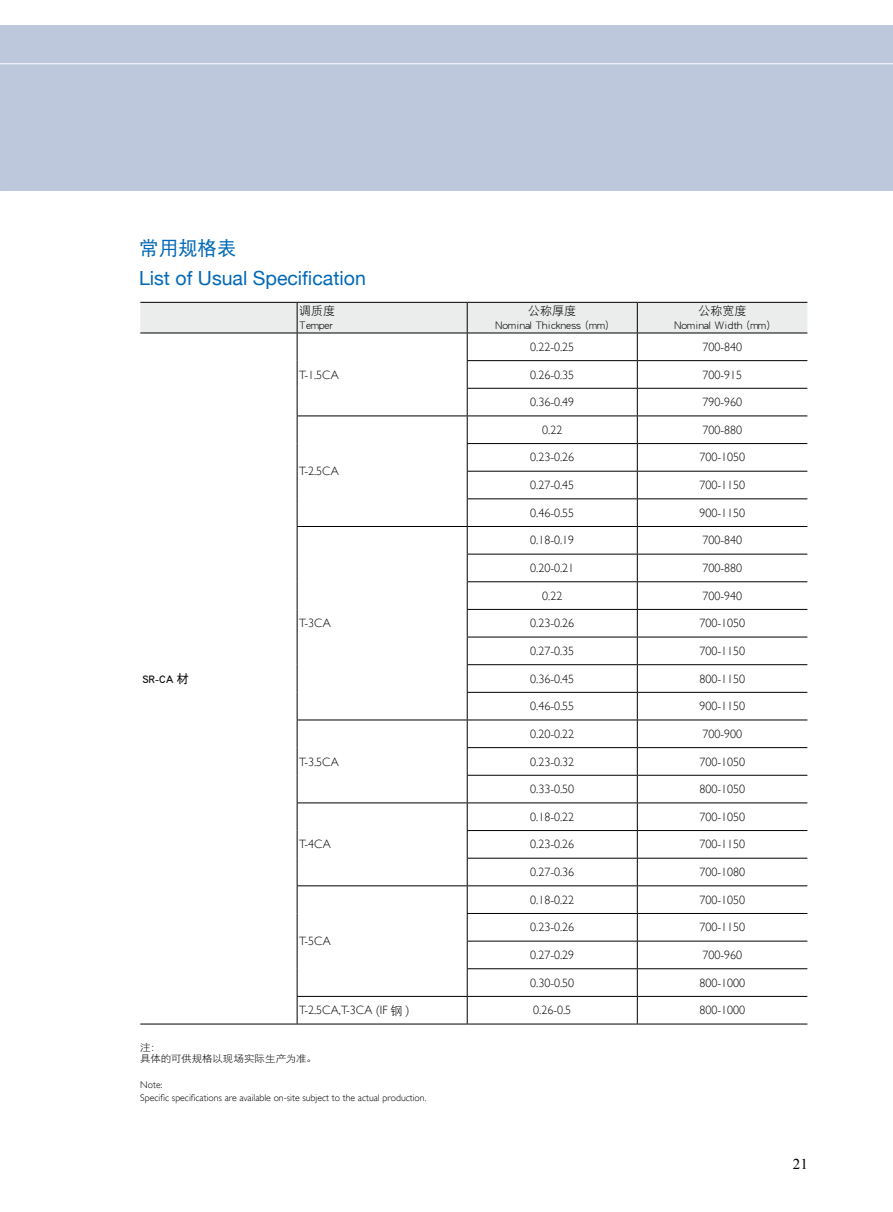
<style>
.page{position:relative;width:893px;height:1212px;background:#fff}
.page>*{position:absolute;margin:0;border:0;box-sizing:border-box;transform-origin:0 0}
.t1{font:19.5px "Helvetica Neue";color:#0069b7}
.t2{font:19.5px "DFP Hei W5";color:#0069b7}
.t3{font:15px "Times New Roman";color:#000}
.t4{font:300 12px "Gill Sans";color:#000}
.t5{font:12px/14.4px "DFP Hei W3";color:#000;text-align:center}
.t6{font:12px "DFP Hei W5";color:#000}
.t7{font:300 9.75px/12.8px "Gill Sans";color:#000}
.t8{font:9.75px/11.7px "DFP Hei W3";letter-spacing:-.01em;color:#000;scale:1.08 1}
.s1{font-family:"DFP Hei W3";font-weight:400}
</style>
<div class="page">
<div style="left:0;top:26px;width:893px;height:165px;background:#bdc8dc"></div>
<hr style="left:0;top:63px;width:893px;height:1px;background:#fff">
<svg style="left:140px;top:303px;width:667px;height:721px"></svg>
<hr style="left:297px;top:996px;width:170px;height:1px;background:#000">
<hr style="left:467px;top:996px;width:170px;height:1px;background:#000">
<hr style="left:637px;top:996px;width:170px;height:1px;background:#000">
<hr style="left:140px;top:1024px;width:157px;height:1px;background:#000">
<hr style="left:297px;top:1024px;width:170px;height:1px;background:#000">
<hr style="left:467px;top:1024px;width:170px;height:1px;background:#000">
<hr style="left:637px;top:1024px;width:170px;height:1px;background:#000">
<hr style="left:140px;top:302px;width:157px;height:1px;background:#000">
<hr style="left:297px;top:302px;width:170px;height:1px;background:#000">
<hr style="left:297px;top:303px;width:1px;height:30px;background:#000">
<hr style="left:467px;top:302px;width:170px;height:1px;background:#000">
<hr style="left:467px;top:303px;width:1px;height:30px;background:#000">
<hr style="left:637px;top:302px;width:170px;height:1px;background:#000">
<hr style="left:637px;top:303px;width:1px;height:30px;background:#000">
<hr style="left:140px;top:333px;width:157px;height:1px;background:#000">
<hr style="left:297px;top:333px;width:170px;height:1px;background:#000">
<hr style="left:467px;top:333px;width:170px;height:1px;background:#000">
<hr style="left:637px;top:333px;width:170px;height:1px;background:#000">
<h1 class="t2" style="left:139px;top:238px;width:99px">常用规格表</h1>
<h1 class="t1" style="left:139px;top:266px;width:228px">List of Usual Specification</h1>
<p class="t5" style="left:299px;top:303px;width:37px;text-align:left">调质度<br>Temper</p>
<p class="t5" style="left:496px;top:303px;width:115px">公称厚度<br>Nominal Thickness (mm)</p>
<p class="t5" style="left:675px;top:303px;width:97px">公称宽度<br>Nominal Width (mm)</p>
<p class="t6" style="left:142px;top:672px;width:48px">SR-CA 材</p>
<p class="t4" style="left:299px;top:368px;width:41px">T-1.5CA</p>
<p class="t4" style="left:299px;top:464px;width:41px">T-2.5CA</p>
<p class="t4" style="left:299px;top:616px;width:33px">T-3CA</p>
<p class="t4" style="left:299px;top:755px;width:41px">T-3.5CA</p>
<p class="t4" style="left:299px;top:837px;width:33px">T-4CA</p>
<p class="t4" style="left:299px;top:934px;width:33px">T-5CA</p>
<p class="t4" style="left:530px;top:340px;width:46px">0.22-0.25</p>
<p class="t4" style="left:702px;top:340px;width:41px">700-840</p>
<p class="t4" style="left:530px;top:368px;width:46px">0.26-0.35</p>
<p class="t4" style="left:702px;top:368px;width:41px">700-915</p>
<p class="t4" style="left:530px;top:395px;width:46px">0.36-0.49</p>
<p class="t4" style="left:702px;top:395px;width:41px">790-960</p>
<p class="t4" style="left:542px;top:423px;width:22px">0.22</p>
<p class="t4" style="left:702px;top:423px;width:41px">700-880</p>
<p class="t4" style="left:530px;top:451px;width:46px">0.23-0.26</p>
<p class="t4" style="left:699px;top:451px;width:47px">700-1050</p>
<p class="t4" style="left:530px;top:478px;width:46px">0.27-0.45</p>
<p class="t4" style="left:699px;top:478px;width:47px">700-1150</p>
<p class="t4" style="left:530px;top:506px;width:46px">0.46-0.55</p>
<p class="t4" style="left:699px;top:506px;width:47px">900-1150</p>
<p class="t4" style="left:530px;top:533px;width:46px">0.18-0.19</p>
<p class="t4" style="left:702px;top:533px;width:41px">700-840</p>
<p class="t4" style="left:530px;top:561px;width:46px">0.20-0.21</p>
<p class="t4" style="left:702px;top:561px;width:41px">700-880</p>
<p class="t4" style="left:542px;top:589px;width:22px">0.22</p>
<p class="t4" style="left:702px;top:589px;width:41px">700-940</p>
<p class="t4" style="left:530px;top:616px;width:46px">0.23-0.26</p>
<p class="t4" style="left:699px;top:616px;width:47px">700-1050</p>
<p class="t4" style="left:530px;top:644px;width:46px">0.27-0.35</p>
<p class="t4" style="left:699px;top:644px;width:47px">700-1150</p>
<p class="t4" style="left:530px;top:672px;width:46px">0.36-0.45</p>
<p class="t4" style="left:699px;top:672px;width:47px">800-1150</p>
<p class="t4" style="left:530px;top:699px;width:46px">0.46-0.55</p>
<p class="t4" style="left:699px;top:699px;width:47px">900-1150</p>
<p class="t4" style="left:530px;top:727px;width:46px">0.20-0.22</p>
<p class="t4" style="left:702px;top:727px;width:41px">700-900</p>
<p class="t4" style="left:530px;top:755px;width:46px">0.23-0.32</p>
<p class="t4" style="left:699px;top:755px;width:47px">700-1050</p>
<p class="t4" style="left:530px;top:782px;width:46px">0.33-0.50</p>
<p class="t4" style="left:699px;top:782px;width:47px">800-1050</p>
<p class="t4" style="left:530px;top:810px;width:46px">0.18-0.22</p>
<p class="t4" style="left:699px;top:810px;width:47px">700-1050</p>
<p class="t4" style="left:530px;top:837px;width:46px">0.23-0.26</p>
<p class="t4" style="left:699px;top:837px;width:47px">700-1150</p>
<p class="t4" style="left:530px;top:865px;width:46px">0.27-0.36</p>
<p class="t4" style="left:699px;top:865px;width:47px">700-1080</p>
<p class="t4" style="left:530px;top:893px;width:46px">0.18-0.22</p>
<p class="t4" style="left:699px;top:893px;width:47px">700-1050</p>
<p class="t4" style="left:530px;top:920px;width:46px">0.23-0.26</p>
<p class="t4" style="left:699px;top:920px;width:47px">700-1150</p>
<p class="t4" style="left:530px;top:948px;width:46px">0.27-0.29</p>
<p class="t4" style="left:702px;top:948px;width:41px">700-960</p>
<p class="t4" style="left:530px;top:976px;width:46px">0.30-0.50</p>
<p class="t4" style="left:699px;top:976px;width:47px">800-1000</p>
<p class="t4" style="left:299px;top:1003px;width:112px">T-2.5CA,T-3CA (IF <span class="s1">钢</span> )</p>
<p class="t4" style="left:533px;top:1003px;width:40px">0.26-0.5</p>
<p class="t4" style="left:699px;top:1003px;width:47px">800-1000</p>
<p class="t8" style="left:140px;top:1041px;width:165px">注：<br>具体的可供规格以现场实际生产为准。</p>
<p class="t7" style="left:140px;top:1078px;width:288px">Note:<br>Specific specifications are available on-site subject to the actual production.</p>
<p class="t3" style="left:793px;top:1154px;width:16px">21</p>
</div>
